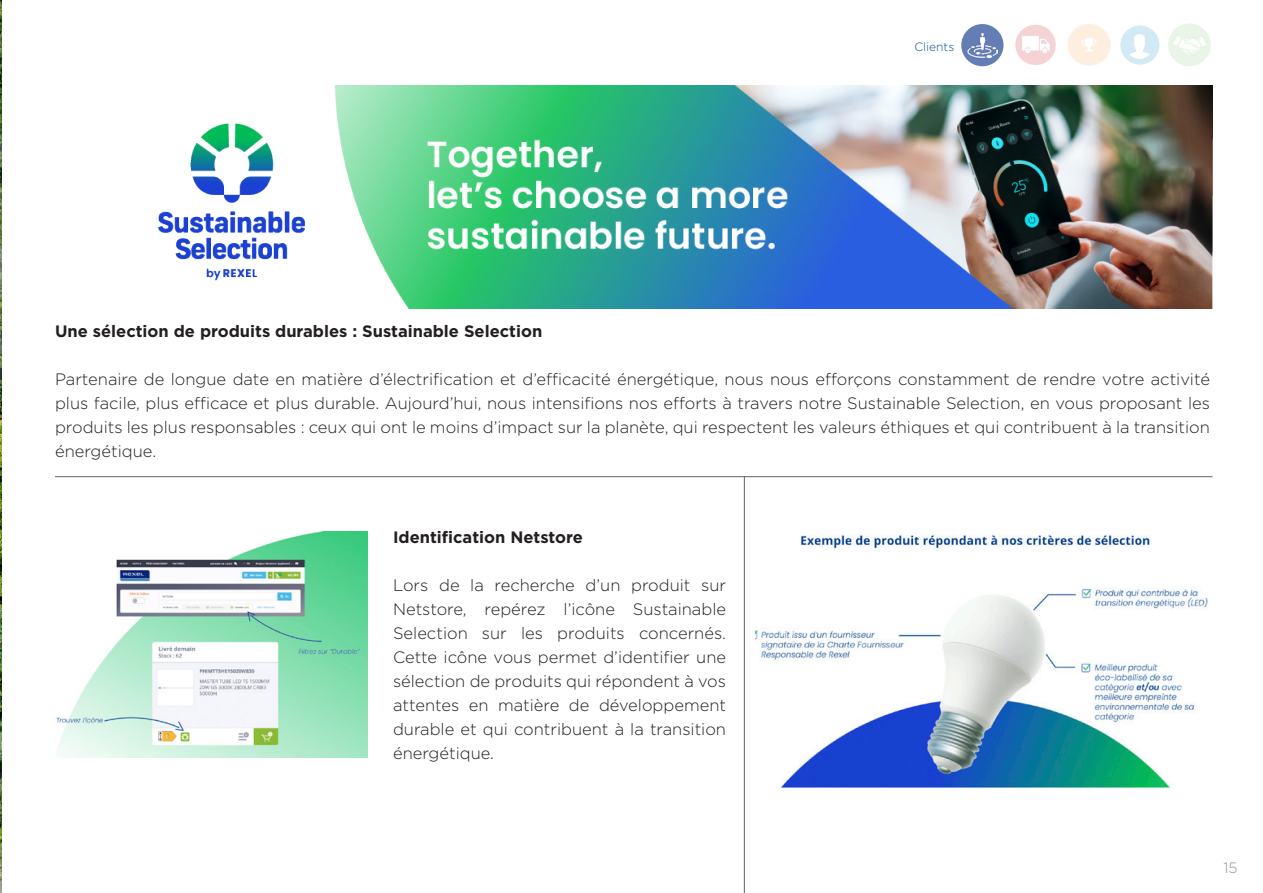
<style>
.page{position:relative;width:1263px;height:893px;background:#fff}
.page>*{position:absolute;margin:0;border:0;box-sizing:border-box;transform-origin:0 0}
.t1{font:300 16.5px/24px "Gotham";color:#231f20;text-align:justify}
.t2{font:700 16.5px "Gotham";color:#231f20}
.t3{font:300 15px "Gotham";color:#939598}
.t4{font:300 12px "Gotham";color:#065091}
</style>
<div class="page">
<img style="left:0;top:0;width:1px;height:664px">
<hr style="left:0;top:664px;width:1px;height:229px;background:#065091">
<img style="left:158px;top:85px;width:1054px;height:223px">
<img style="left:56px;top:531px;width:312px;height:227px">
<hr style="left:55px;top:476px;width:1157px;height:1px;background:#636366">
<hr style="left:744px;top:476px;width:1px;height:417px;background:#636366">
<img style="left:755px;top:535px;width:453px;height:253px">
<div style="left:961px;top:24px;width:42px;height:42px;background:#657db5;border-radius:50%"></div>
<img style="left:967px;top:30px;width:30px;height:30px">
<svg style="left:1015px;top:23px;width:196px;height:43px"></svg>
<p class="t4" style="left:914px;top:39px;width:41px">Clients</p>
<p class="t2" style="left:55px;top:320px;width:489px">Une sélection de produits durables : Sustainable Selection</p>
<p class="t1" style="left:55px;top:367px;width:1156px">Partenaire de longue date en matière d’électrification et d’efficacité énergétique, nous nous efforçons constamment de rendre votre activité plus facile, plus efficace et plus durable. Aujourd’hui, nous intensifions nos efforts à travers notre Sustainable Selection, en vous proposant les produits les plus responsables : ceux qui ont le moins d’impact sur la planète, qui respectent les valeurs éthiques et qui contribuent à la transition énergétique.</p>
<p class="t2" style="left:393px;top:526px;width:191px">Identification Netstore</p>
<p class="t1" style="left:393px;top:573px;width:335px">Lors de la recherche d’un produit sur Netstore, repérez l’icône Sustainable Selection sur les produits concernés.<br>Cette icône vous permet d’identifier une sélection de produits qui répondent à vos attentes en matière de développement durable et qui contribuent à la transition énergétique.</p>
<p class="t3" style="left:1223px;top:858px;width:16px">15</p>
</div>
